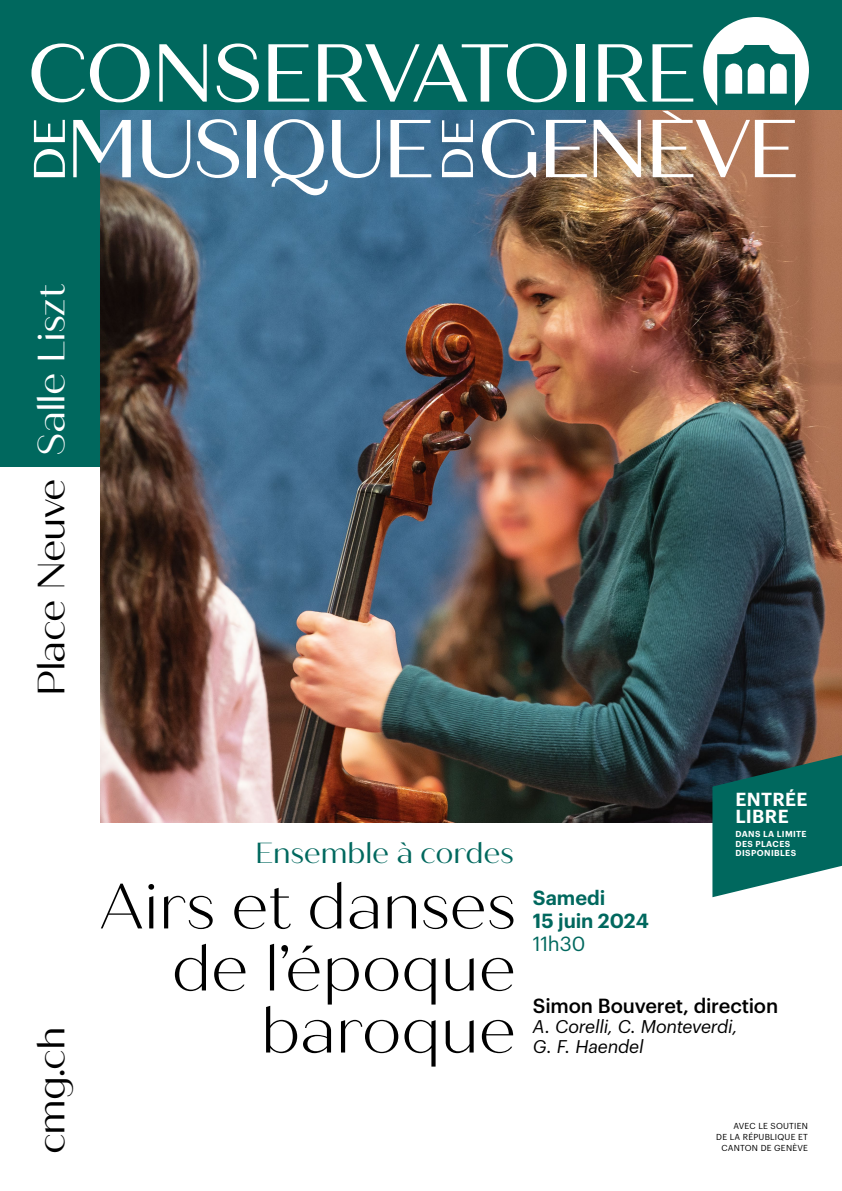
<style>
.page{position:relative;width:842px;height:1191px;background:#fff}
.page>*{position:absolute;margin:0;border:0;box-sizing:border-box;transform-origin:0 0}
.t1{font:300 64px/62px "Quiche Sans";letter-spacing:-.02em;color:#000;text-align:right}
.t2{font:38px "Quiche Sans";letter-spacing:-.035em;color:#000}
.t3{font:38px "Quiche Sans";letter-spacing:-.03em;color:#fff}
.t4{font:29px "Quiche Sans";letter-spacing:-.015em;color:#00685e}
.t5{font:500 20px "Graphik";letter-spacing:-.01em;color:#000}
.t6{font:600 20px/23px "Graphik";letter-spacing:-.005em;color:#00685e}
.t7{font:20px "Graphik";letter-spacing:-.015em;color:#00685e}
.t8{font:600 18.5px/17px "Graphik";letter-spacing:.015em;color:#fff}
.t9{font:italic 18px/20px "Graphik";letter-spacing:-.01em;color:#000}
.t10{font:8.5px/11px "Graphik";letter-spacing:.025em;color:#000;text-align:right}
.t11{font:600 8.5px/9.5px "Graphik";letter-spacing:.045em;color:#fff}
</style>
<div class="page">
<div style="left:0;top:0;width:842px;height:467px;background:#00685e"></div>
<img style="left:101px;top:111px;width:741px;height:711px">
<svg style="left:268px;top:44px;width:41px;height:58px"></svg>
<svg style="left:217px;top:43px;width:42px;height:59px"></svg>
<svg style="left:31px;top:43px;width:119px;height:59px"></svg>
<svg style="left:159px;top:44px;width:48px;height:58px"></svg>
<div style="left:576px;top:44px;width:9px;height:58px;background:#fff"></div>
<svg style="left:318px;top:43px;width:249px;height:59px"></svg>
<svg style="left:482px;top:119px;width:54px;height:59px;background:#6f8fa8"></svg>
<svg style="left:546px;top:120px;width:41px;height:57px;background:#989798"></svg>
<svg style="left:73px;top:120px;width:58px;height:57px"></svg>
<svg style="left:197px;top:119px;width:42px;height:59px;background:#7fa2ba"></svg>
<div style="left:247px;top:120px;width:9px;height:57px;background:#fff"></div>
<svg style="left:142px;top:120px;width:48px;height:58px;background:#759bb5"></svg>
<svg style="left:264px;top:119px;width:116px;height:76px;background:#6b92ad"></svg>
<svg style="left:390px;top:120px;width:41px;height:57px;background:#7b9db6"></svg>
<svg style="left:442px;top:149px;width:31px;height:28px"></svg>
<svg style="left:442px;top:120px;width:31px;height:22px"></svg>
<svg style="left:34px;top:120px;width:31px;height:22px"></svg>
<svg style="left:34px;top:149px;width:31px;height:28px"></svg>
<svg style="left:594px;top:17px;width:215px;height:160px"></svg>
<svg style="left:712px;top:740px;width:130px;height:157px;background:#256d67"></svg>
<h2 class="t3" style="left:29px;top:455px;width:173px;rotate:-90deg">Salle Liszt</h2>
<h2 class="t2" style="left:29px;top:695px;width:219px;rotate:-90deg">Place Neuve</h2>
<h2 class="t2" style="left:29px;top:1154px;width:129px;rotate:-90deg">cmg.ch</h2>
<h3 class="t8" style="left:735px;top:789px;width:73px">ENTRÉE<br>LIBRE</h3>
<p class="t11" style="left:735px;top:828px;width:73px">DANS LA LIMITE<br>DES PLACES<br>DISPONIBLES</p>
<h3 class="t4" style="left:255px;top:836px;width:260px">Ensemble à cordes</h3>
<h1 class="t1" style="left:99px;top:876px;width:419px">Airs et danses de l’époque baroque</h1>
<h3 class="t6" style="left:533px;top:885px;width:117px">Samedi<br>15 juin 2024</h3>
<h3 class="t7" style="left:533px;top:929px;width:54px">11h30</h3>
<h3 class="t5" style="left:533px;top:990px;width:247px">Simon Bouveret, direction</h3>
<h3 class="t9" style="left:533px;top:1014px;width:206px">A. Corelli, C. Monteverdi,<br>G. F. Haendel</h3>
<p class="t10" style="left:716px;top:1120px;width:93px">AVEC LE SOUTIEN<br>DE LA RÉPUBLIQUE ET<br>CANTON DE GENÈVE</p>
</div>
